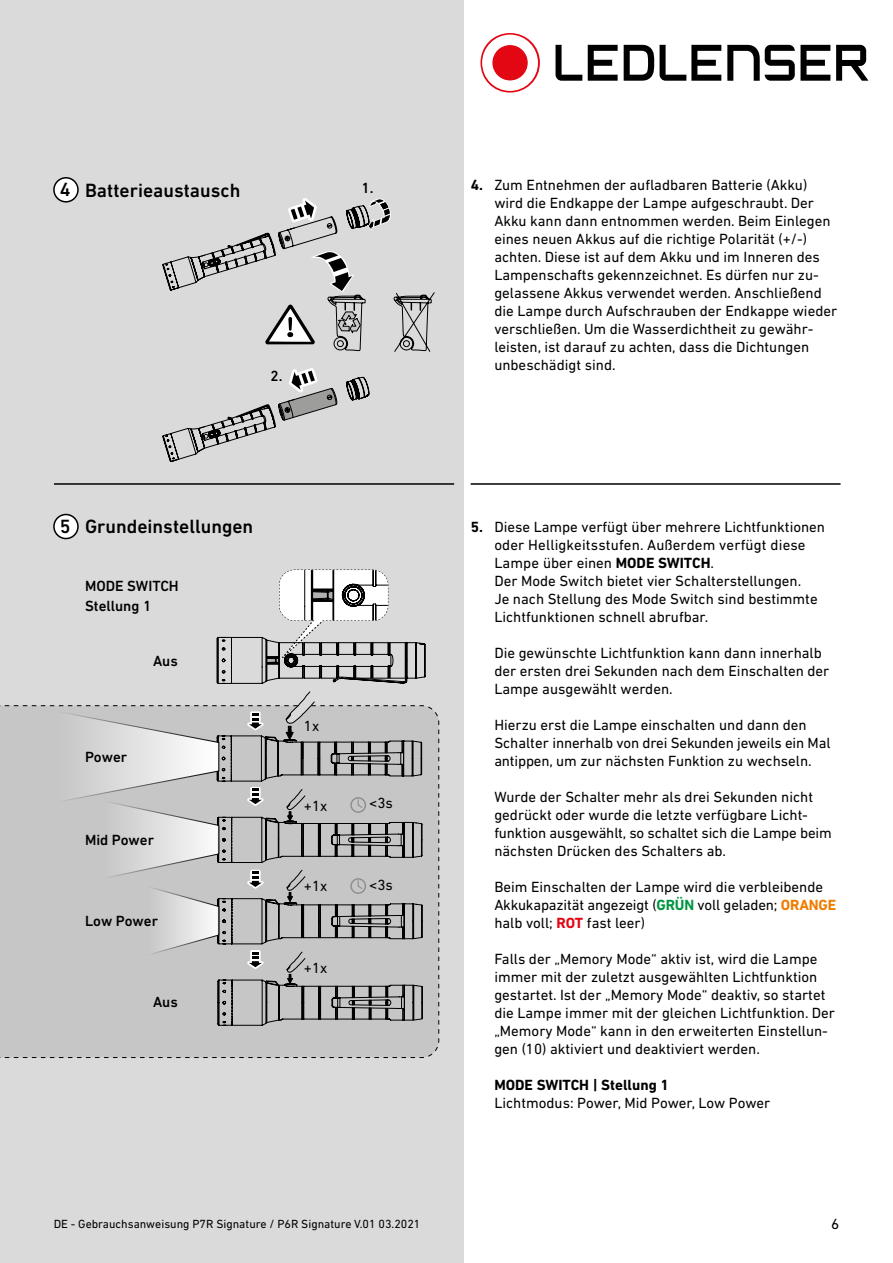
<style>
.page{position:relative;width:893px;height:1263px;background:#fff}
.page>*{position:absolute;margin:0;border:0;box-sizing:border-box;transform-origin:0 0}
.t1{font:500 19.5px "DIN Next LT Pro";color:#000}
.t2{font:15px/18px "DIN Next LT Pro";color:#000}
.t3{font:500 15px/19.5px "DIN Next LT Pro";color:#000}
.t4{font:700 15px "DIN Next LT Pro";color:#000}
.t5{font:12px "DIN Next LT Pro";color:#000}
.s1{font-weight:700}
.s2{font-weight:700;color:#009641}
.s3{font-weight:700;color:#ef7d00}
.s4{font-weight:700;color:#e30613}
</style>
<div class="page">
<svg style="left:556px;top:45px;width:26px;height:36px"></svg>
<svg style="left:480px;top:33px;width:60px;height:60px"></svg>
<div style="left:492px;top:45px;width:36px;height:35px;background:#e30613;border-radius:50%"></div>
<svg style="left:588px;top:45px;width:30px;height:36px"></svg>
<svg style="left:624px;top:45px;width:97px;height:36px"></svg>
<svg style="left:836px;top:45px;width:32px;height:36px"></svg>
<svg style="left:727px;top:45px;width:103px;height:36px"></svg>
<div style="left:0;top:0;width:463px;height:1263px;background:#dadada"></div>
<div style="left:0;top:1034px;width:439px;height:24px;background:#c6c6c6"></div>
<svg style="left:162px;top:368px;width:208px;height:94px"></svg>
<svg style="left:162px;top:198px;width:273px;height:154px"></svg>
<hr style="left:54px;top:483px;width:400px;height:2px;background:#000">
<hr style="left:471px;top:483px;width:370px;height:2px;background:#000">
<div style="left:54px;top:178px;width:24px;height:24px;background:#fff;border-radius:50%"></div>
<div style="left:53px;top:177px;width:26px;height:26px;border:2px solid #000;border-radius:50%"></div>
<div style="left:54px;top:514px;width:24px;height:24px;background:#fff;border-radius:50%"></div>
<div style="left:53px;top:514px;width:26px;height:25px;border:2px solid #000;border-radius:50%"></div>
<svg style="left:0;top:570px;width:439px;height:464px"></svg>
<h1 class="t1" style="left:60px;top:178px;width:12px">4</h1>
<h1 class="t1" style="left:85px;top:179px;width:157px">Batterieaustausch</h1>
<p class="t3" style="left:271px;top:366px;width:14px">2.</p>
<p class="t3" style="left:362px;top:178px;width:14px">1.</p>
<p class="t2" style="left:494px;top:176px;width:344px;text-indent:-23px"><span class="s1">4.</span> Zum Entnehmen der aufladbaren Batterie (Akku) wird die Endkappe der Lampe aufgeschraubt. Der Akku kann dann entnommen werden. Beim Einlegen eines neuen Akkus auf die richtige Polarität (+/-) achten. Diese ist auf dem Akku und im Inneren des Lampenschafts gekennzeichnet. Es dürfen nur zu&shy;gelassene Akkus verwendet werden. Anschließend die Lampe durch Aufschrauben der Endkappe wieder verschließen. Um die Wasserdichtheit zu gewähr&shy;leisten, ist darauf zu achten, dass die Dichtungen unbeschädigt sind.</p>
<h1 class="t1" style="left:60px;top:515px;width:12px">5</h1>
<h1 class="t1" style="left:85px;top:515px;width:170px">Grundeinstellungen</h1>
<p class="t3" style="left:85px;top:576px;width:95px">MODE SWITCH<br>Stellung 1</p>
<p class="t3" style="left:153px;top:651px;width:26px">Aus</p>
<p class="t3" style="left:85px;top:747px;width:44px">Power</p>
<p class="t3" style="left:85px;top:830px;width:71px">Mid Power</p>
<p class="t3" style="left:85px;top:911px;width:74px">Low Power</p>
<p class="t3" style="left:153px;top:992px;width:26px">Aus</p>
<p class="t2" style="left:304px;top:716px;width:17px">1x</p>
<p class="t2" style="left:304px;top:796px;width:25px">+1x</p>
<p class="t2" style="left:304px;top:877px;width:25px">+1x</p>
<p class="t2" style="left:304px;top:959px;width:25px">+1x</p>
<p class="t2" style="left:369px;top:794px;width:25px">&lt;3s</p>
<p class="t2" style="left:369px;top:875px;width:25px">&lt;3s</p>
<p class="t5" style="left:54px;top:1217px;width:368px">DE - Gebrauchsanweisung P7R Signature / P6R Signature V.01 03.2021</p>
<p class="t2" style="left:494px;top:518px;width:332px;text-indent:-23px"><span class="s1">5.</span> Diese Lampe verfügt über mehrere Lichtfunktionen oder Helligkeitsstufen. Außerdem verfügt diese Lampe über einen <span class="s1">MODE SWITCH</span>.<br>Der Mode Switch bietet vier Schalterstellungen.<br>Je nach Stellung des Mode Switch sind bestimmte Lichtfunktionen schnell abrufbar.</p>
<p class="t2" style="left:494px;top:644px;width:337px">Die gewünschte Lichtfunktion kann dann innerhalb der ersten drei Sekunden nach dem Einschalten der<br>Lampe ausgewählt werden.</p>
<p class="t2" style="left:494px;top:716px;width:338px">Hierzu erst die Lampe einschalten und dann den<br>Schalter innerhalb von drei Sekunden jeweils ein Mal antippen, um zur nächsten Funktion zu wechseln.</p>
<p class="t2" style="left:494px;top:788px;width:339px">Wurde der Schalter mehr als drei Sekunden nicht gedrückt oder wurde die letzte verfügbare Licht&shy;funktion ausgewählt, so schaltet sich die Lampe beim nächsten Drücken des Schalters ab.</p>
<p class="t2" style="left:494px;top:878px;width:343px">Beim Einschalten der Lampe wird die verbleibende<br>Akkukapazität angezeigt (<span class="s2">GRÜN</span> voll geladen; <span class="s3">ORANGE </span>halb voll; <span class="s4">ROT</span> fast leer)</p>
<p class="t2" style="left:494px;top:950px;width:342px">Falls der „Memory Mode“ aktiv ist, wird die Lampe immer mit der zuletzt ausgewählten Lichtfunktion gestartet. Ist der „Memory Mode“ deaktiv, so startet die Lampe immer mit der gleichen Lichtfunktion. Der „Memory Mode“ kann in den erweiterten Einstellun&shy;gen (10) aktiviert und deaktiviert werden.</p>
<p class="t4" style="left:494px;top:1076px;width:176px">MODE SWITCH | Stellung 1</p>
<p class="t2" style="left:494px;top:1094px;width:278px">Lichtmodus: Power, Mid Power, Low Power</p>
<p class="t2" style="left:831px;top:1214px;width:10px">6</p>
</div>
